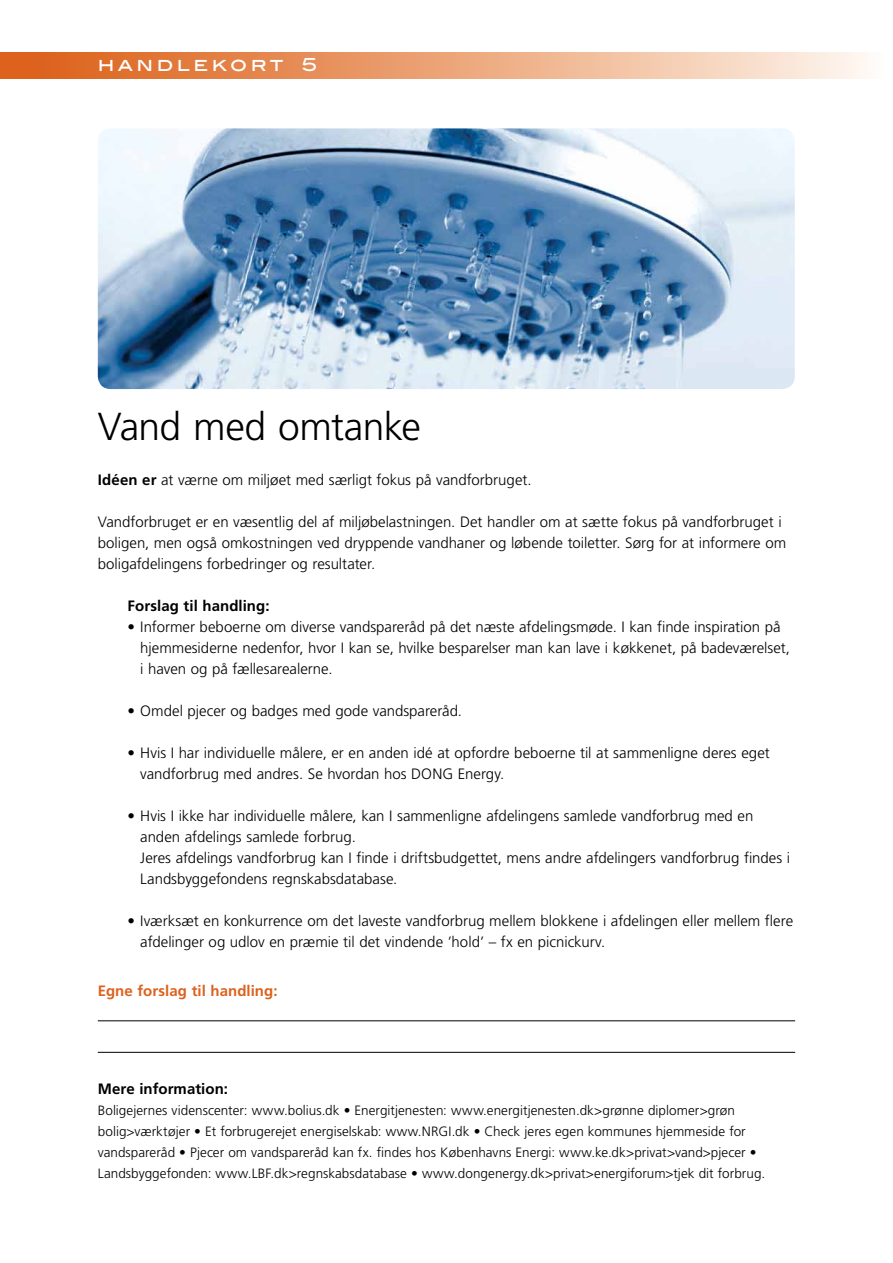
<style>
.page{position:relative;width:893px;height:1263px;background:#fff}
.page>*{position:absolute;margin:0;border:0;box-sizing:border-box;transform-origin:0 0}
.t1{font:300 39px "Frutiger LT";letter-spacing:-.015em;color:#000}
.t2{font:500 18px "Blair ITC";letter-spacing:.19em;color:#fff}
.t3{font:300 15px/21px "Frutiger LT";color:#000}
.t4{font:700 15px "Frutiger LT";letter-spacing:.005em;color:#000}
.t5{font:700 15px "Frutiger LT";letter-spacing:.005em;color:#dc621e}
.t6{font:300 13.5px/21px "Frutiger LT";letter-spacing:.005em;color:#000}
.s1{font-weight:700}
</style>
<div class="page">
<svg style="left:0;top:52px;width:867px;height:27px;background:#eba57a"></svg>
<img style="left:98px;top:128px;width:697px;height:261px">
<hr style="left:98px;top:1020px;width:697px;height:1px;background:#000">
<hr style="left:98px;top:1052px;width:697px;height:1px;background:#000">
<p class="t2" style="left:98px;top:54px;width:222px">HANDLEKORT 5</p>
<h1 class="t1" style="left:98px;top:404px;width:325px">Vand med omtanke</h1>
<p class="t3" style="left:98px;top:469px;width:435px"><span class="s1">Idéen er</span> at værne om miljøet med særligt fokus på vandforbruget.</p>
<p class="t3" style="left:98px;top:511px;width:690px">Vandforbruget er en væsentlig del af miljøbelastningen. Det handler om at sætte fokus på vandforbruget i boligen, men også omkostningen ved dryppende vandhaner og løbende toiletter. Sørg for at informere om boligafdelingens forbedringer og resultater.</p>
<p class="t4" style="left:128px;top:597px;width:144px">Forslag til handling:</p>
<p class="t3" style="left:140px;top:616px;width:651px;text-indent:-13px">• Informer beboerne om diverse vandspareråd på det næste afdelingsmøde. I kan finde inspiration på hjemmesiderne nedenfor, hvor I kan se, hvilke besparelser man kan lave i køkkenet, på badeværelset, i haven og på fællesarealerne.</p>
<p class="t3" style="left:128px;top:700px;width:336px">• Omdel pjecer og badges med gode vandspareråd.</p>
<p class="t3" style="left:140px;top:742px;width:631px;text-indent:-13px">• Hvis I har individuelle målere, er en anden idé at opfordre beboerne til at sammenligne deres eget vandforbrug med andres. Se hvordan hos DONG Energy.</p>
<p class="t3" style="left:140px;top:805px;width:651px;text-indent:-13px">• Hvis I ikke har individuelle målere, kan I sammenligne afdelingens samlede vandforbrug med en anden afdelings samlede forbrug.<br>Jeres afdelings vandforbrug kan I finde i driftsbudgettet, mens andre afdelingers vandforbrug findes i Landsbyggefondens regnskabsdatabase.</p>
<p class="t3" style="left:140px;top:910px;width:654px;text-indent:-13px">• Iværksæt en konkurrence om det laveste vandforbrug mellem blokkene i afdelingen eller mellem flere afdelinger og udlov en præmie til det vindende ’hold’ – fx en picnickurv.</p>
<p class="t5" style="left:98px;top:982px;width:181px">Egne forslag til handling:</p>
<p class="t4" style="left:98px;top:1080px;width:132px">Mere information:</p>
<p class="t6" style="left:98px;top:1100px;width:669px">Boligejernes videnscenter: www.bolius.dk • Energitjenesten: www.energitjenesten.dk&gt;grønne diplomer&gt;grøn bolig&gt;værktøjer • Et forbrugerejet energiselskab: www.NRGI.dk • Check jeres egen kommunes hjemmeside for vandspareråd • Pjecer om vandspareråd kan fx. findes hos Københavns Energi: www.ke.dk&gt;privat&gt;vand&gt;pjecer • Landsbyggefonden: www.LBF.dk&gt;regnskabsdatabase • www.dongenergy.dk&gt;privat&gt;energiforum&gt;tjek dit forbrug.</p>
</div>
